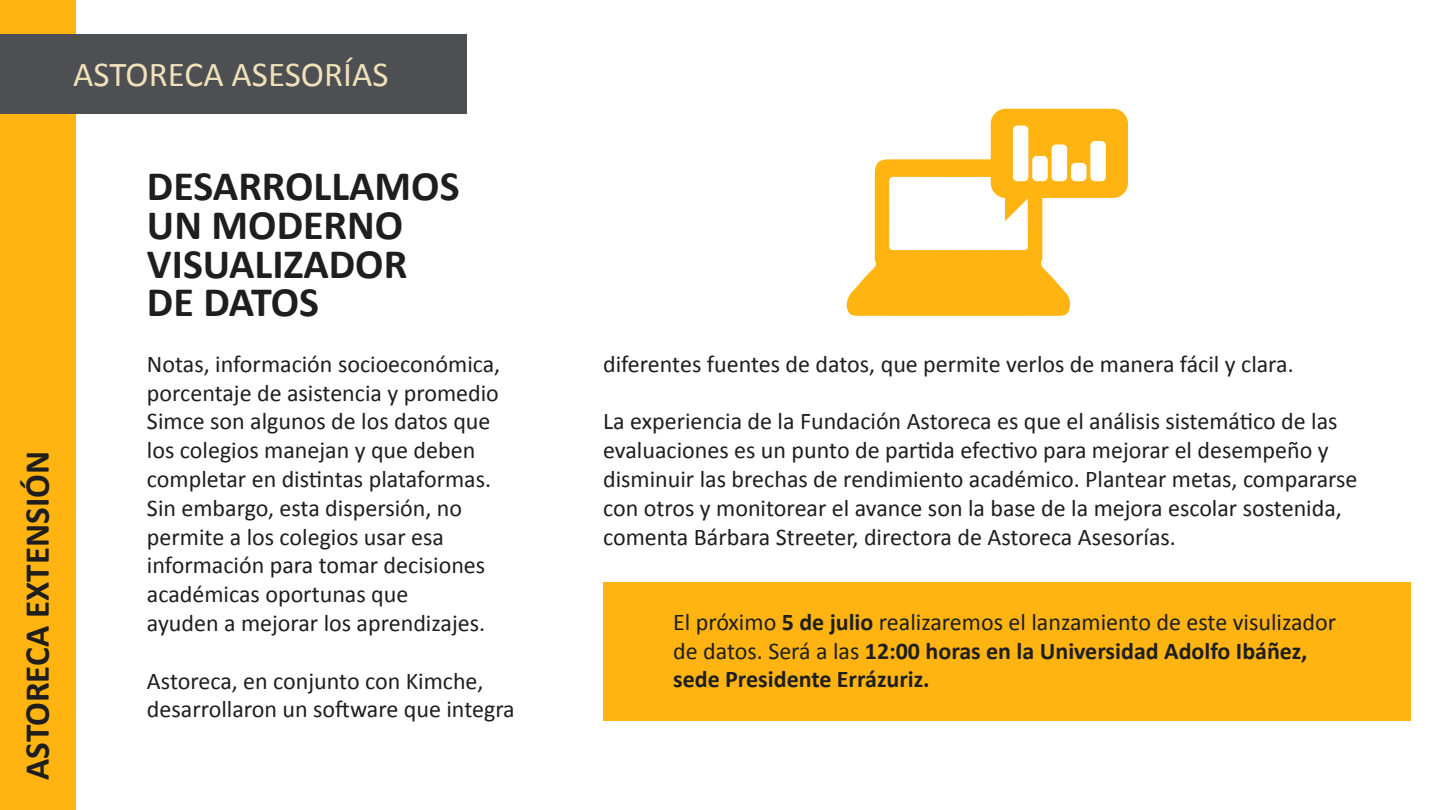
<style>
.page{position:relative;width:1440px;height:810px;background:#fff}
.page>*{position:absolute;margin:0;border:0;box-sizing:border-box;transform-origin:0 0}
.t1{font:700 42px/38.9px "Calibri";color:#1e1e1e}
.t2{font:35.1px "Calibri";color:#efe1b9}
.t3{font:700 35.1px "Calibri";color:#1e1e1e}
.t4{font:24px/28.8px "Calibri";color:#1e1e1e}
.t5{font:700 24px/28.8px "Calibri";color:#1e1e1e}
.s1{font-weight:400}
</style>
<div class="page">
<div style="left:0;top:0;width:76px;height:810px;background:#ffb412"></div>
<div style="left:0;top:34px;width:466px;height:80px;background:#4d4f53"></div>
<div style="left:991px;top:109px;width:137px;height:89px;background:#ffb412;border-radius:15px"></div>
<svg style="left:846px;top:159px;width:225px;height:157px"></svg>
<div style="left:1013px;top:126px;width:15px;height:55px;background:#fff;border-radius:4px"></div>
<div style="left:1032px;top:156px;width:16px;height:25px;background:#fff;border-radius:4px"></div>
<div style="left:1052px;top:144px;width:15px;height:37px;background:#fff;border-radius:4px"></div>
<div style="left:1071px;top:163px;width:16px;height:18px;background:#fff;border-radius:4px"></div>
<div style="left:1090px;top:141px;width:16px;height:40px;background:#fff;border-radius:4px"></div>
<div style="left:603px;top:582px;width:808px;height:139px;background:#ffb412"></div>
<h2 class="t2" style="left:73px;top:52px;width:317px">ASTORECA ASESORÍAS</h2>
<h2 class="t3" style="left:15px;top:780px;width:330px;rotate:-90deg">ASTORECA EXTENSIÓN</h2>
<h1 class="t1" style="left:147px;top:166px;width:314px">DESARROLLAMOS<br>UN MODERNO<br>VISUALIZADOR<br>DE DATOS</h1>
<p class="t4" style="left:147px;top:349px;width:355px">Notas, información socioeconómica, porcentaje de asistencia y promedio Simce son algunos de los datos que los colegios manejan y que deben completar en distintas plataformas.<br>Sin embargo, esta dispersión, no permite a los colegios usar esa información para tomar decisiones académicas oportunas que<br>ayuden a mejorar los aprendizajes.</p>
<p class="t4" style="left:147px;top:666px;width:369px">Astoreca, en conjunto con Kimche, desarrollaron un software que integra</p>
<p class="t4" style="left:603px;top:349px;width:692px">diferentes fuentes de datos, que permite verlos de manera fácil y clara.</p>
<p class="t4" style="left:603px;top:407px;width:756px">La experiencia de la Fundación Astoreca es que el análisis sistemático de las evaluaciones es un punto de partida efectivo para mejorar el desempeño y disminuir las brechas de rendimiento académico. Plantear metas, compararse con otros y monitorear el avance son la base de la mejora escolar sostenida, comenta Bárbara Streeter, directora de Astoreca Asesorías.</p>
<p class="t5" style="left:673px;top:607px;width:665px"><span class="s1">El próximo</span> 5 de julio <span class="s1">realizaremos el lanzamiento de este visulizador de datos. Será a las</span> 12:00 horas en la Universidad Adolfo Ibáñez, sede Presidente Errázuriz.</p>
</div>
